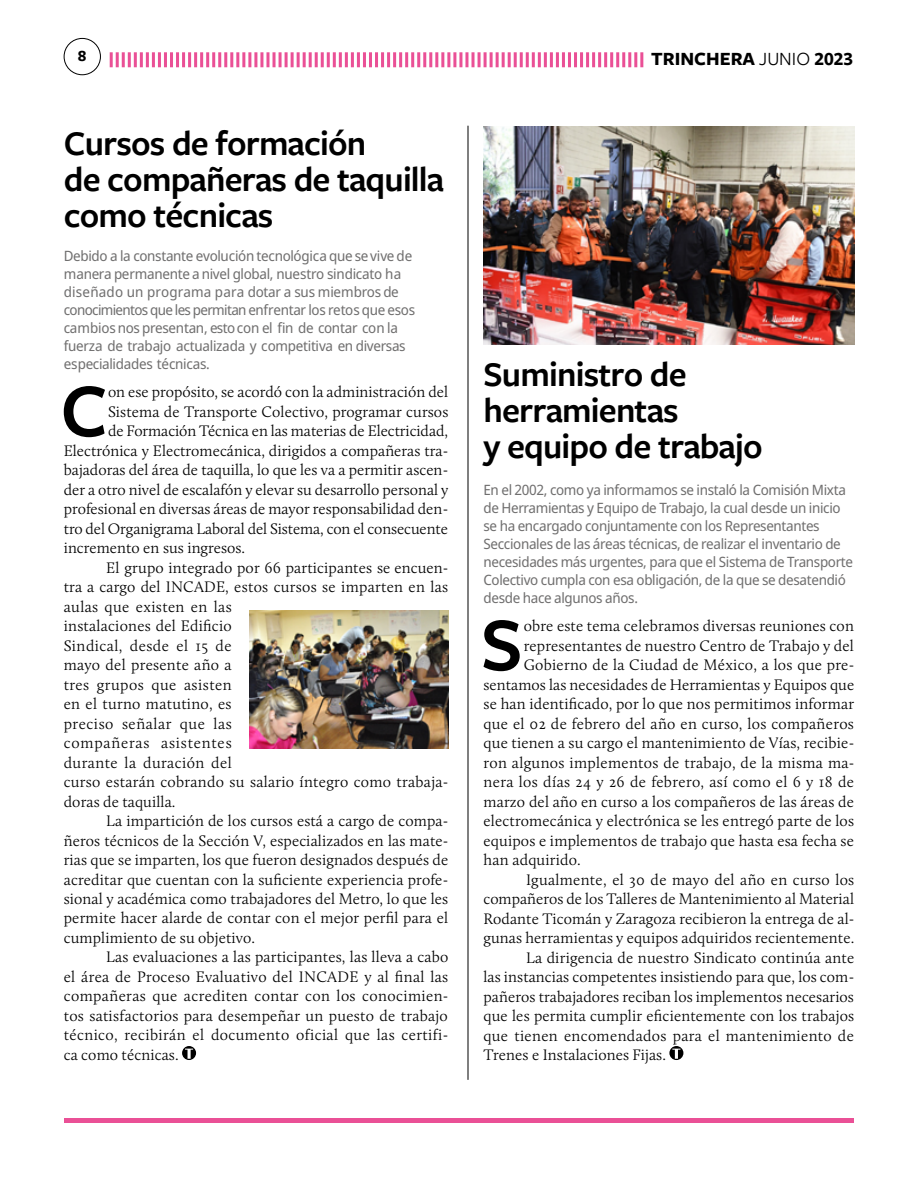
<style>
.page{position:relative;width:918px;height:1188px;background:#fff}
.page>*{position:absolute;margin:0;border:0;box-sizing:border-box;transform-origin:0 0}
.t1{font:600 78.15px "Freight Sans";color:#000}
.t2{font:600 36px/36px "Freight Sans";letter-spacing:-.025em;color:#000}
.t3{font:700 19.35px "Freight Sans";color:#000}
.t4{font:700 16.2px "Freight Sans";color:#000}
.t5{font:300 15.75px "Calluna";letter-spacing:.01em;color:#000}
.t6{font:300 15.75px "Calluna";letter-spacing:.03em;color:#000}
.t7{font:300 15.75px "Calluna";letter-spacing:.035em;color:#000}
.t8{font:300 15.75px "Calluna";letter-spacing:.05em;color:#000}
.t9{font:14.25px/18px "Noto Sans Display";letter-spacing:-.025em;color:#706f6f}
.s1{font-weight:400}
</style>
<div class="page">
<hr style="left:64px;top:1119px;width:790px;height:4px;background:#ea5096">
<div style="left:64px;top:38px;width:37px;height:37px;border:1px solid #000;border-radius:50%"></div>
<svg style="left:110px;top:52px;width:533px;height:15px"></svg>
<svg style="left:182px;top:1046px;width:14px;height:14px"></svg>
<img style="left:250px;top:611px;width:198px;height:137px">
<svg style="left:669px;top:1046px;width:14px;height:14px"></svg>
<img style="left:483px;top:126px;width:371px;height:219px">
<hr style="left:468px;top:126px;width:1px;height:954px;background:#000">
<p class="t4" style="left:78px;top:45px;width:10px">8</p>
<p class="t3" style="left:651px;top:46px;width:204px">TRINCHERA <span class="s1">JUNIO</span> 2023</p>
<h2 class="t2" style="left:64px;top:124px;width:382px">Cursos de formación<br>de compañeras de taquilla como técnicas</h2>
<p class="t9" style="left:64px;top:247px;width:353px">Debido a la constante evolución tecnológica que se vive de manera permanente a nivel global, nuestro sindicato ha diseñado un programa para dotar a sus miembros de conocimientos que les permitan enfrentar los retos que esos cambios nos presentan, esto con el fin de contar con la fuerza de trabajo actualizada y competitiva en diversas especialidades técnicas.</p>
<h1 class="t1" style="left:60px;top:357px;width:49px">C</h1>
<p class="t5" style="left:108px;top:382px;width:342px">on ese propósito, se acordó con la administración del</p>
<p class="t5" style="left:108px;top:402px;width:342px">Sistema de Transporte Colectivo, programar cursos</p>
<p class="t5" style="left:108px;top:421px;width:342px">de Formación Técnica en las materias de Electricidad,</p>
<p class="t5" style="left:64px;top:441px;width:386px">Electrónica y Electromecánica, dirigidos a compañeras tra-</p>
<p class="t5" style="left:64px;top:460px;width:386px">bajadoras del área de taquilla, lo que les va a permitir ascen-</p>
<p class="t5" style="left:64px;top:480px;width:386px">der a otro nivel de escalafón y elevar su desarrollo personal y</p>
<p class="t5" style="left:64px;top:499px;width:386px">profesional en diversas áreas de mayor responsabilidad den-</p>
<p class="t5" style="left:64px;top:519px;width:386px">tro del Organigrama Laboral del Sistema, con el consecuente</p>
<p class="t5" style="left:64px;top:538px;width:183px">incremento en sus ingresos.</p>
<p class="t5" style="left:106px;top:558px;width:343px">El grupo integrado por 66 participantes se encuen-</p>
<p class="t5" style="left:64px;top:577px;width:386px">tra a cargo del INCADE, estos cursos se imparten en las</p>
<p class="t5" style="left:64px;top:597px;width:169px">aulas que existen en las</p>
<p class="t5" style="left:64px;top:616px;width:169px">instalaciones del Edificio</p>
<p class="t6" style="left:64px;top:636px;width:169px">Sindical, desde el 15 de</p>
<p class="t5" style="left:64px;top:655px;width:169px">mayo del presente año a</p>
<p class="t6" style="left:64px;top:675px;width:169px">tres grupos que asisten</p>
<p class="t5" style="left:64px;top:694px;width:169px">en el turno matutino, es</p>
<p class="t7" style="left:64px;top:714px;width:170px">preciso señalar que las</p>
<p class="t8" style="left:64px;top:733px;width:169px">compañeras asistentes</p>
<p class="t5" style="left:64px;top:753px;width:170px">durante la duración del</p>
<p class="t5" style="left:64px;top:772px;width:386px">curso estarán cobrando su salario íntegro como trabaja-</p>
<p class="t5" style="left:64px;top:792px;width:113px">doras de taquilla.</p>
<p class="t5" style="left:106px;top:811px;width:343px">La impartición de los cursos está a cargo de compa-</p>
<p class="t5" style="left:64px;top:831px;width:386px">ñeros técnicos de la Sección V, especializados en las mate-</p>
<p class="t5" style="left:64px;top:850px;width:386px">rias que se imparten, los que fueron designados después de</p>
<p class="t5" style="left:64px;top:870px;width:386px">acreditar que cuentan con la suficiente experiencia profe-</p>
<p class="t5" style="left:64px;top:889px;width:386px">sional y académica como trabajadores del Metro, lo que les</p>
<p class="t5" style="left:64px;top:909px;width:386px">permite hacer alarde de contar con el mejor perfil para el</p>
<p class="t5" style="left:64px;top:928px;width:193px">cumplimiento de su objetivo.</p>
<p class="t5" style="left:106px;top:948px;width:344px">Las evaluaciones a las participantes, las lleva a cabo</p>
<p class="t5" style="left:64px;top:967px;width:386px">el área de Proceso Evaluativo del INCADE y al final las</p>
<p class="t5" style="left:64px;top:987px;width:386px">compañeras que acrediten contar con los conocimien-</p>
<p class="t5" style="left:64px;top:1006px;width:386px">tos satisfactorios para desempeñar un puesto de trabajo</p>
<p class="t5" style="left:64px;top:1026px;width:386px">técnico, recibirán el documento oficial que las certifi-</p>
<p class="t5" style="left:64px;top:1045px;width:116px">ca como técnicas.</p>
<h2 class="t2" style="left:484px;top:355px;width:281px">Suministro de herramientas<br>y equipo de trabajo</h2>
<p class="t9" style="left:484px;top:481px;width:371px">En el 2002, como ya informamos se instaló la Comisión Mixta de Herramientas y Equipo de Trabajo, la cual desde un inicio se ha encargado conjuntamente con los Representantes Seccionales de las áreas técnicas, de realizar el inventario de necesidades más urgentes, para que el Sistema de Transporte Colectivo cumpla con esa obligación, de la que se desatendió desde hace algunos años.</p>
<h1 class="t1" style="left:481px;top:591px;width:43px">S</h1>
<p class="t5" style="left:524px;top:616px;width:332px">obre este tema celebramos diversas reuniones con</p>
<p class="t5" style="left:524px;top:636px;width:332px">representantes de nuestro Centro de Trabajo y del</p>
<p class="t5" style="left:524px;top:655px;width:332px">Gobierno de la Ciudad de México, a los que pre-</p>
<p class="t5" style="left:483px;top:675px;width:372px">sentamos las necesidades de Herramientas y Equipos que</p>
<p class="t5" style="left:483px;top:694px;width:372px">se han identificado, por lo que nos permitimos informar</p>
<p class="t5" style="left:483px;top:714px;width:372px">que el 02 de febrero del año en curso, los compañeros</p>
<p class="t5" style="left:483px;top:733px;width:372px">que tienen a su cargo el mantenimiento de Vías, recibie-</p>
<p class="t5" style="left:483px;top:753px;width:372px">ron algunos implementos de trabajo, de la misma ma-</p>
<p class="t5" style="left:483px;top:772px;width:372px">nera los días 24 y 26 de febrero, así como el 6 y 18 de</p>
<p class="t5" style="left:483px;top:792px;width:372px">marzo del año en curso a los compañeros de las áreas de</p>
<p class="t5" style="left:483px;top:811px;width:372px">electromecánica y electrónica se les entregó parte de los</p>
<p class="t5" style="left:483px;top:831px;width:372px">equipos e implementos de trabajo que hasta esa fecha se</p>
<p class="t5" style="left:483px;top:850px;width:99px">han adquirido.</p>
<p class="t5" style="left:526px;top:870px;width:330px">Igualmente, el 30 de mayo del año en curso los</p>
<p class="t5" style="left:483px;top:889px;width:372px">compañeros de los Talleres de Mantenimiento al Material</p>
<p class="t5" style="left:483px;top:909px;width:372px">Rodante Ticomán y Zaragoza recibieron la entrega de al-</p>
<p class="t5" style="left:483px;top:928px;width:372px">gunas herramientas y equipos adquiridos recientemente.</p>
<p class="t5" style="left:526px;top:948px;width:330px">La dirigencia de nuestro Sindicato continúa ante</p>
<p class="t5" style="left:483px;top:967px;width:372px">las instancias competentes insistiendo para que, los com-</p>
<p class="t5" style="left:483px;top:987px;width:372px">pañeros trabajadores reciban los implementos necesarios</p>
<p class="t5" style="left:483px;top:1006px;width:372px">que les permita cumplir eficientemente con los trabajos</p>
<p class="t5" style="left:483px;top:1026px;width:372px">que tienen encomendados para el mantenimiento de</p>
<p class="t5" style="left:483px;top:1045px;width:184px">Trenes e Instalaciones Fijas.</p>
</div>
